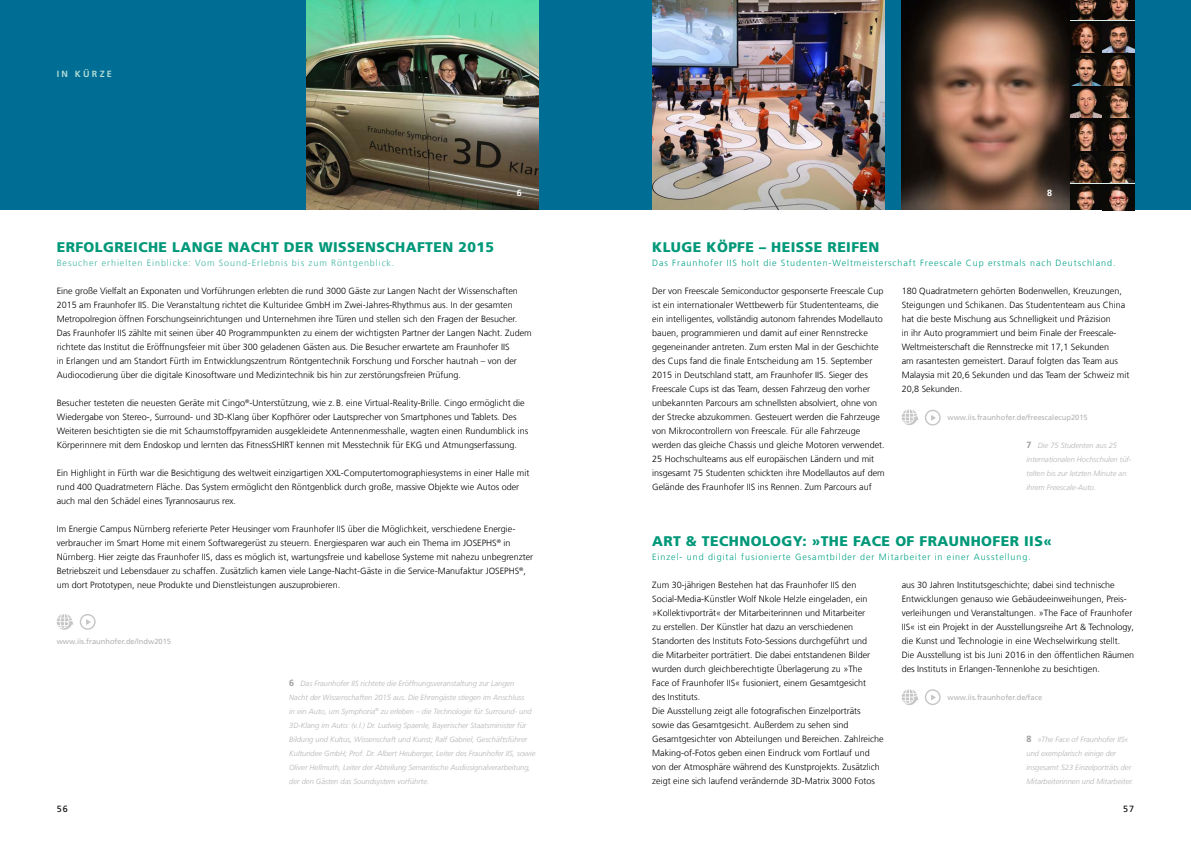
<style>
.page{position:relative;width:1191px;height:842px;background:#fff}
.page>*{position:absolute;margin:0;border:0;box-sizing:border-box;transform-origin:0 0}
.t1{font:900 14px "Frutiger LT Com";letter-spacing:.03em;color:#009879}
.t2{font:300 9px/14px "Frutiger LT Com";color:#000}
.t3{font:300 9px "Frutiger LT Com";letter-spacing:.1em;color:#00a186}
.t4{font:300 9px "Frutiger LT Com";letter-spacing:.1em;color:#3cb5a0}
.t5{font:700 9px "Frutiger LT Com";letter-spacing:.25em;color:#b3dcd6}
.t6{font:9px "Frutiger LT Com";color:#000}
.t7{font:700 9px "Frutiger LT Com";color:#fff}
.t8{font:italic 300 7.5px/14px "Frutiger LT Com";color:#b3b2b2}
.t9{font:7.5px "Frutiger LT Com";color:#b3b2b2}
.s1{font-weight:700;font-style:normal;font-size:9px;color:#9d9d9c}
</style>
<div class="page">
<div style="left:0;top:0;width:1191px;height:210px;background:#006e94"></div>
<img style="left:652px;top:0;width:232px;height:210px">
<img style="left:306px;top:0;width:233px;height:210px">
<svg style="left:57px;top:614px;width:17px;height:16px"></svg>
<svg style="left:80px;top:614px;width:16px;height:16px"></svg>
<svg style="left:902px;top:689px;width:16px;height:16px"></svg>
<svg style="left:924px;top:689px;width:16px;height:16px"></svg>
<img style="left:901px;top:0;width:168px;height:210px">
<img style="left:1070px;top:152px;width:64px;height:58px">
<img style="left:1070px;top:0;width:64px;height:150px">
<svg style="left:902px;top:409px;width:16px;height:16px"></svg>
<svg style="left:924px;top:410px;width:16px;height:16px"></svg>
<p class="t5" style="left:57px;top:68px;width:57px">IN KÜRZE</p>
<p class="t7" style="left:517px;top:187px;width:7px">6</p>
<p class="t7" style="left:862px;top:187px;width:7px">7</p>
<p class="t7" style="left:1047px;top:187px;width:7px">8</p>
<h1 class="t1" style="left:57px;top:238px;width:439px">ERFOLGREICHE LANGE NACHT DER WISSENSCHAFTEN 2015</h1>
<p class="t4" style="left:57px;top:257px;width:339px">Besucher erhielten Einblicke: Vom Sound-Erlebnis bis zum Röntgenblick.</p>
<p class="t2" style="left:57px;top:284px;width:476px">Eine große Vielfalt an Exponaten und Vorführungen erlebten die rund 3000 Gäste zur Langen Nacht der Wissenschaften 2015 am Fraunhofer IIS. Die Veranstaltung richtet die Kulturidee GmbH im Zwei-Jahres-Rhythmus aus. In der gesamten Metropolregion öffnen Forschungseinrichtungen und Unternehmen ihre Türen und stellen sich den Fragen der Besucher.<br>Das Fraunhofer IIS zählte mit seinen über 40 Programmpunkten zu einem der wichtigsten Partner der Langen Nacht. Zudem richtete das Institut die Eröffnungsfeier mit über 300 geladenen Gästen aus. Die Besucher erwartete am Fraunhofer IIS<br>in Erlangen und am Standort Fürth im Entwicklungszentrum Röntgentechnik Forschung und Forscher hautnah – von der Audiocodierung über die digitale Kinosoftware und Medizintechnik bis hin zur zerstörungsfreien Prüfung.</p>
<p class="t2" style="left:57px;top:396px;width:473px">Besucher testeten die neuesten Geräte mit Cingo<sup>®</sup>-Unterstützung, wie z.B. eine Virtual-Reality-Brille. Cingo ermöglicht die Wiedergabe von Stereo-, Surround- und 3D-Klang über Kopfhörer oder Lautsprecher von Smartphones und Tablets. Des Weiteren besichtigten sie die mit Schaumstoffpyramiden ausgekleidete Antennenmesshalle, wagten einen Rundumblick ins Körperinnere mit dem Endoskop und lernten das FitnessSHIRT kennen mit Messtechnik für EKG und Atmungserfassung.</p>
<p class="t2" style="left:57px;top:466px;width:474px">Ein Highlight in Fürth war die Besichtigung des weltweit einzigartigen XXL-Computertomographiesystems in einer Halle mit rund 400 Quadratmetern Fläche. Das System ermöglicht den Röntgenblick durch große, massive Objekte wie Autos oder auch mal den Schädel eines Tyrannosaurus rex.</p>
<p class="t2" style="left:57px;top:522px;width:478px">Im Energie Campus Nürnberg referierte Peter Heusinger vom Fraunhofer IIS über die Möglichkeit, verschiedene Energie&shy;verbraucher im Smart Home mit einem Softwaregerüst zu steuern. Energiesparen war auch ein Thema im JOSEPHS<sup>®</sup> in Nürnberg. Hier zeigte das Fraunhofer IIS, dass es möglich ist, wartungsfreie und kabellose Systeme mit nahezu unbegrenzter Betriebszeit und Lebensdauer zu schaffen. Zusätzlich kamen viele Lange-Nacht-Gäste in die Service-Manufaktur JOSEPHS<sup>®</sup>, um dort Prototypen, neue Produkte und Dienstleistungen auszuprobieren.</p>
<p class="t9" style="left:57px;top:637px;width:116px">www.iis.fraunhofer.de/lndw2015</p>
<p class="t8" style="left:289px;top:676px;width:248px"><span class="s1">6</span> Das Fraunhofer IIS richtete die Eröffnungsveranstaltung zur Langen<br>Nacht der Wissenschaften 2015 aus. Die Ehrengäste stiegen im Anschluss<br>in ein Auto, um Symphoria<sup>®</sup> zu erleben – die Technologie für Surround- und 3D-Klang im Auto: (v.l.) Dr. Ludwig Spaenle, Bayerischer Staatsminister für Bildung und Kultus, Wissenschaft und Kunst; Ralf Gabriel, Geschäftsführer Kulturidee GmbH; Prof. Dr. Albert Heuberger, Leiter des Fraunhofer IIS, sowie Oliver Hellmuth, Leiter der Abteilung Semantische Audiosignalverarbeitung, der den Gästen das Soundsystem vorführte.</p>
<h1 class="t1" style="left:652px;top:238px;width:229px">KLUGE KÖPFE – HEISSE REIFEN</h1>
<p class="t3" style="left:652px;top:257px;width:465px">Das Fraunhofer IIS holt die Studenten-Weltmeisterschaft Freescale Cup erstmals nach Deutschland.</p>
<p class="t2" style="left:652px;top:284px;width:234px">Der von Freescale Semiconductor gesponserte Freescale Cup ist ein internationaler Wettbewerb für Studententeams, die ein intelligentes, vollständig autonom fahrendes Modellauto bauen, programmieren und damit auf einer Rennstrecke gegeneinander antreten. Zum ersten Mal in der Geschichte des Cups fand die finale Entscheidung am 15. September 2015 in Deutschland statt, am Fraunhofer IIS. Sieger des Freescale Cups ist das Team, dessen Fahrzeug den vorher unbekannten Parcours am schnellsten absolviert, ohne von der Strecke abzukommen. Gesteuert werden die Fahrzeuge von Mikrocontrollern von Freescale. Für alle Fahrzeuge werden das gleiche Chassis und gleiche Motoren verwendet.<br>25 Hochschulteams aus elf europäischen Ländern und mit insgesamt 75 Studenten schickten ihre Modellautos auf dem Gelände des Fraunhofer IIS ins Rennen. Zum Parcours auf</p>
<p class="t2" style="left:901px;top:284px;width:229px">180 Quadratmetern gehörten Bodenwellen, Kreuzungen, Steigungen und Schikanen. Das Studententeam aus China hat die beste Mischung aus Schnelligkeit und Präzision<br>in ihr Auto programmiert und beim Finale der Freescale-Weltmeisterschaft die Rennstrecke mit 17,1 Sekunden<br>am rasantesten gemeistert. Darauf folgten das Team aus Malaysia mit 20,6 Sekunden und das Team der Schweiz mit 20,8 Sekunden.</p>
<p class="t9" style="left:947px;top:413px;width:142px">www.iis.fraunhofer.de/freescalecup2015</p>
<p class="t8" style="left:1026px;top:438px;width:107px"><span class="s1">7</span> Die 75 Studenten aus 25 internationalen Hochschulen tüf&shy;telten bis zur letzten Minute an ihrem Freescale-Auto.</p>
<h1 class="t1" style="left:652px;top:532px;width:401px">ART &amp; TECHNOLOGY: »THE FACE OF FRAUNHOFER IIS«</h1>
<p class="t3" style="left:652px;top:551px;width:380px">Einzel- und digital fusionierte Gesamtbilder der Mitarbeiter in einer Ausstellung.</p>
<p class="t2" style="left:652px;top:578px;width:233px">Zum 30-jährigen Bestehen hat das Fraunhofer IIS den Social-Media-Künstler Wolf Nkole Helzle eingeladen, ein »Kollektivporträt« der Mitarbeiterinnen und Mitarbeiter<br>zu erstellen. Der Künstler hat dazu an verschiedenen Standorten des Instituts Foto-Sessions durchgeführt und<br>die Mitarbeiter porträtiert. Die dabei entstandenen Bilder wurden durch gleichberechtigte Überlagerung zu »The<br>Face of Fraunhofer IIS« fusioniert, einem Gesamtgesicht<br>des Instituts.<br>Die Ausstellung zeigt alle fotografischen Einzelporträts sowie das Gesamtgesicht. Außerdem zu sehen sind Gesamtgesichter von Abteilungen und Bereichen. Zahlreiche Making-of-Fotos geben einen Eindruck vom Fortlauf und von der Atmosphäre während des Kunstprojekts. Zusätzlich zeigt eine sich laufend verändernde 3D-Matrix 3000 Fotos</p>
<p class="t2" style="left:901px;top:578px;width:234px">aus 30 Jahren Institutsgeschichte; dabei sind technische Entwicklungen genauso wie Gebäudeeinweihungen, Preis&shy;verleihungen und Veranstaltungen. »The Face of Fraunhofer IIS« ist ein Projekt in der Ausstellungsreihe Art &amp; Technology, die Kunst und Technologie in eine Wechselwirkung stellt.<br>Die Ausstellung ist bis Juni 2016 in den öffentlichen Räumen des Instituts in Erlangen-Tennenlohe zu besichtigen.</p>
<p class="t9" style="left:947px;top:693px;width:96px">www.iis.fraunhofer.de/face</p>
<p class="t8" style="left:1026px;top:732px;width:108px"><span class="s1">8</span> »The Face of Fraunhofer IIS« und exemplarisch einige der insgesamt 523 Einzelporträts der<br>Mitarbeiterinnen und Mitarbeiter.</p>
<p class="t6" style="left:57px;top:803px;width:13px">56</p>
<p class="t6" style="left:1123px;top:803px;width:13px">57</p>
</div>
